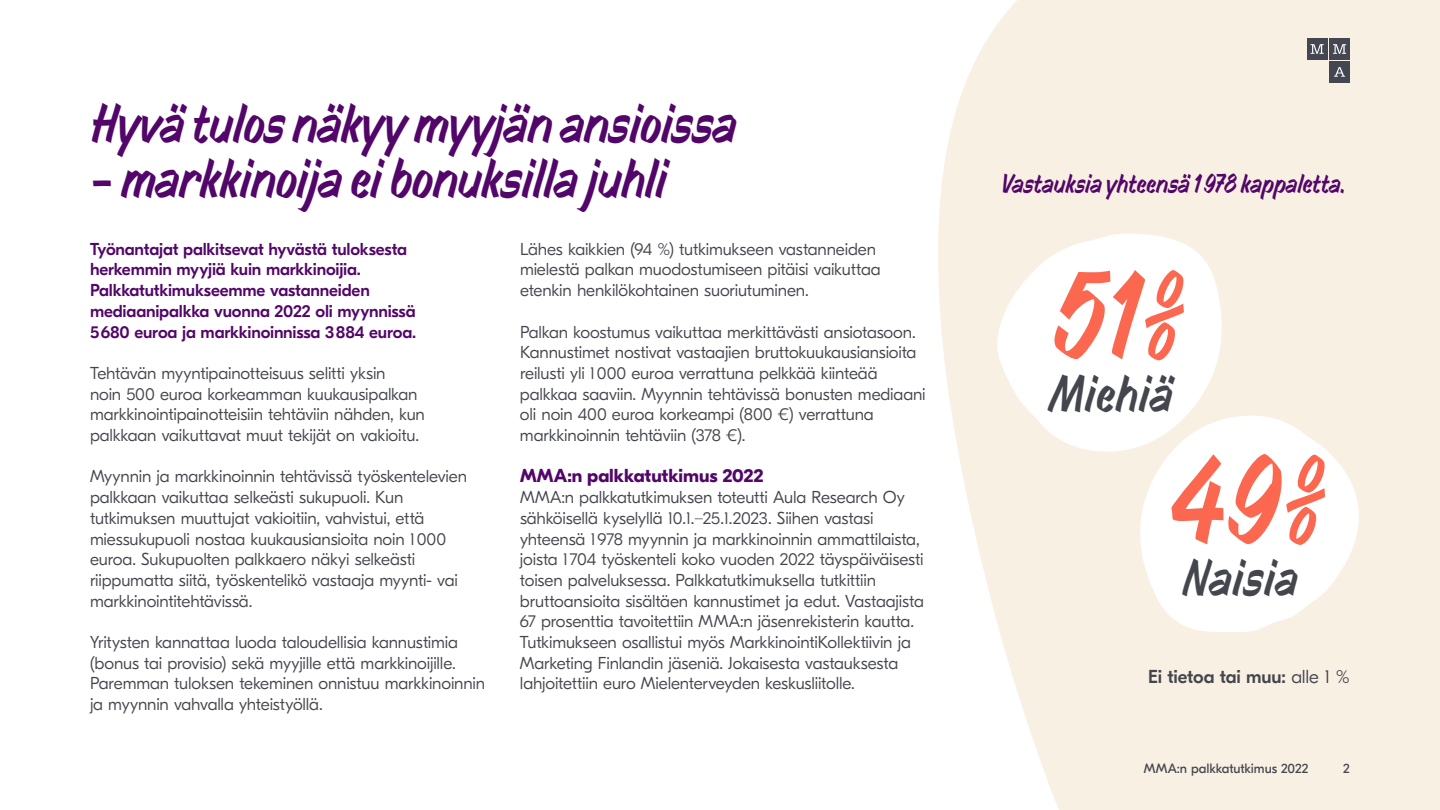
<style>
.page{position:relative;width:1440px;height:810px;background:#fff}
.page>*{position:absolute;margin:0;border:0;box-sizing:border-box;transform-origin:0 0}
.t1{font:106.5px "Jaakko";color:#fb684f}
.t2{font:48px "Jaakko";letter-spacing:-.025em;color:#530669}
.t3{font:45px "Jaakko";color:#44464d}
.t4{font:23.25px "Jaakko";letter-spacing:-.015em;color:#530669}
.t5{font:700 18.75px "GT Eesti Display";letter-spacing:-.005em;color:#530669}
.t6{font:500 18.75px "GT Eesti Display";letter-spacing:-.005em;color:#44464d}
.t7{font:300 17.25px/20.7px "GT Eesti Display";letter-spacing:-.01em;color:#44464d}
.t8{font:500 17.25px/20.7px "GT Eesti Display";letter-spacing:-.01em;color:#530669}
.t9{font:13.5px "GT Eesti Display";letter-spacing:-.01em;color:#44464d}
.s1{font-weight:300}
</style>
<div class="page">
<svg style="left:938px;top:0;width:502px;height:810px;background:#f9f1e6"></svg>
<svg style="left:997px;top:233px;width:231px;height:221px"></svg>
<svg style="left:1133px;top:414px;width:227px;height:219px"></svg>
<div style="left:1307px;top:38px;width:21px;height:22px;background:#444652"></div>
<div style="left:1329px;top:38px;width:21px;height:22px;background:#444652"></div>
<div style="left:1329px;top:62px;width:21px;height:21px;background:#444652"></div>
<svg style="left:1311px;top:44px;width:13px;height:10px"></svg>
<svg style="left:1333px;top:44px;width:13px;height:10px"></svg>
<svg style="left:1334px;top:67px;width:11px;height:10px"></svg>
<h2 class="t2" style="left:90px;top:90px;width:648px">Hyvä tulos näkyy myyjän ansioissa</h2>
<h2 class="t2" style="left:90px;top:145px;width:579px">– markkinoija ei bonuksilla juhli</h2>
<p class="t8" style="left:90px;top:239px;width:328px">Työnantajat palkitsevat hyvästä tuloksesta herkemmin myyjiä kuin markkinoijia.<br>Palkkatutkimukseemme vastanneiden mediaanipalkka vuonna 2022 oli myynnissä 5680 euroa ja markkinoinnissa 3884 euroa.</p>
<p class="t7" style="left:90px;top:363px;width:336px">Tehtävän myyntipainotteisuus selitti yksin<br>noin 500 euroa korkeamman kuukausipalkan markkinointipainotteisiin tehtäviin nähden, kun palkkaan vaikuttavat muut tekijät on vakioitu.</p>
<p class="t7" style="left:90px;top:467px;width:378px">Myynnin ja markkinoinnin tehtävissä työskentelevien palkkaan vaikuttaa selkeästi sukupuoli. Kun tutkimuksen muuttujat vakioitiin, vahvistui, että miessukupuoli nostaa kuukausiansioita noin 1000 euroa. Sukupuolten palkkaero näkyi selkeästi riippumatta siitä, työskentelikö vastaaja myynti- vai markkinointitehtävissä.</p>
<p class="t7" style="left:90px;top:632px;width:397px">Yritysten kannattaa luoda taloudellisia kannustimia (bonus tai provisio) sekä myyjille että markkinoijille.<br>Paremman tuloksen tekeminen onnistuu markkinoinnin ja myynnin vahvalla yhteistyöllä.</p>
<p class="t7" style="left:520px;top:239px;width:362px">Lähes kaikkien (94 %) tutkimukseen vastanneiden mielestä palkan muodostumiseen pitäisi vaikuttaa etenkin henkilökohtainen suoriutuminen.</p>
<p class="t7" style="left:520px;top:322px;width:407px">Palkan koostumus vaikuttaa merkittävästi ansiotasoon.<br>Kannustimet nostivat vastaajien bruttokuukausiansioita reilusti yli 1000 euroa verrattuna pelkkää kiinteää palkkaa saaviin. Myynnin tehtävissä bonusten mediaani oli noin 400 euroa korkeampi (800 €) verrattuna markkinoinnin tehtäviin (378 €).</p>
<p class="t5" style="left:520px;top:466px;width:245px">MMA:n palkkatutkimus 2022</p>
<p class="t7" style="left:520px;top:487px;width:405px">MMA:n palkkatutkimuksen toteutti Aula Research Oy sähköisellä kyselyllä 10.1.−25.1.2023. Siihen vastasi yhteensä 1978 myynnin ja markkinoinnin ammattilaista, joista 1704 työskenteli koko vuoden 2022 täyspäiväisesti toisen palveluksessa. Palkkatutkimuksella tutkittiin bruttoansioita sisältäen kannustimet ja edut. Vastaajista 67 prosenttia tavoitettiin MMA:n jäsenrekisterin kautta.<br>Tutkimukseen osallistui myös MarkkinointiKollektiivin ja Marketing Finlandin jäseniä. Jokaisesta vastauksesta lahjoitettiin euro Mielenterveyden keskusliitolle.</p>
<h3 class="t4" style="left:1001px;top:167px;width:345px">Vastauksia yhteensä 1978 kappaletta.</h3>
<h1 class="t1" style="left:1049px;top:241px;width:137px">51%</h1>
<h3 class="t3" style="left:1049px;top:362px;width:125px">Miehiä</h3>
<h1 class="t1" style="left:1168px;top:426px;width:160px">49%</h1>
<h3 class="t3" style="left:1182px;top:547px;width:117px">Naisia</h3>
<p class="t6" style="left:1148px;top:666px;width:203px">Ei tietoa tai muu: <span class="s1">alle 1 %</span></p>
<p class="t9" style="left:1144px;top:761px;width:166px">MMA:n palkkatutkimus 2022</p>
<p class="t9" style="left:1343px;top:761px;width:8px">2</p>
</div>
